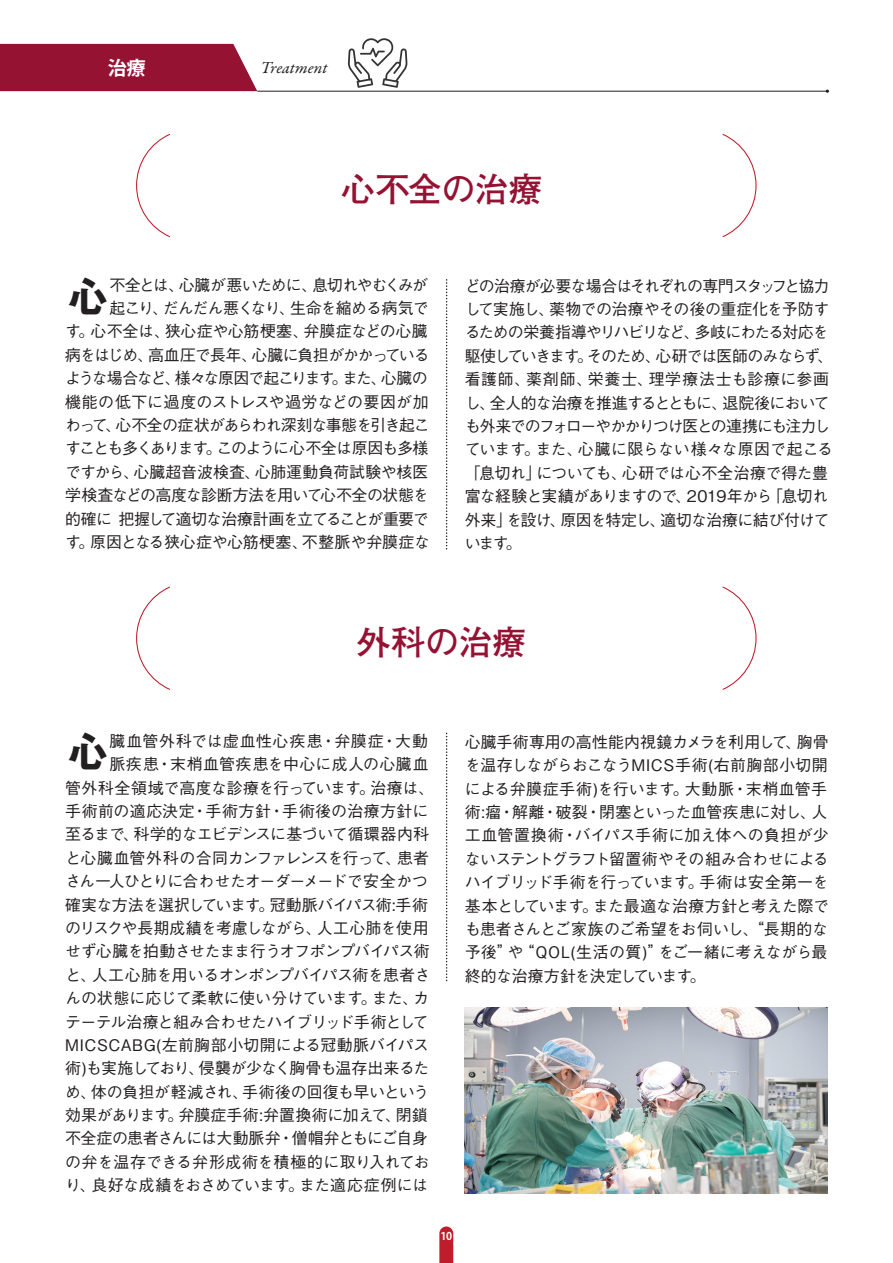
<style>
.page{position:relative;width:893px;height:1263px;background:#fff}
.page>*{position:absolute;margin:0;border:0;box-sizing:border-box;transform-origin:0 0}
.t1{font:700 40.2px "Gothic MB101 Pro";color:#231f20}
.t2{font:700 34.05px "Futo Go B101 Pro";letter-spacing:-.005em;color:#951233}
.t3{font:700 19.2px "Koz Go Pr 6 N";color:#fff}
.t4{font:italic 16.95px "Garamond Premr Pro";color:#231f20}
.t5{font:500 15.9px/23.4px "Gothic BBB Pro";letter-spacing:-.03em;color:#231f20;text-align:right}
.t6{font:500 15.9px/23.4px "Gothic BBB Pro";letter-spacing:-.05em;color:#231f20}
.t7{font:500 15.9px "Gothic BBB Pro";letter-spacing:-.01em;color:#231f20}
.t8{font:500 15.9px "Gothic BBB Pro";letter-spacing:.025em;color:#231f20}
.t9{font:500 15.9px "Gothic BBB Pro";letter-spacing:-.06em;color:#231f20}
.t10{font:500 15.9px "Gothic BBB Pro";letter-spacing:.03em;color:#231f20}
.t11{font:500 15.9px "Gothic BBB Pro";color:#231f20}
.t12{font:500 15.9px "Gothic BBB Pro";letter-spacing:.045em;color:#231f20}
.t13{font:700 10.65px "Koz Go Pr 6 N";color:#fff}
</style>
<div class="page">
<div style="left:0;top:44px;width:257px;height:47px;background:#951233"></div>
<hr style="left:257px;top:91px;width:570px;height:1px;background:#231f20">
<svg style="left:348px;top:38px;width:60px;height:50px"></svg>
<svg style="left:439px;top:1226px;width:14px;height:37px"></svg>
<svg style="left:136px;top:133px;width:34px;height:105px"></svg>
<svg style="left:722px;top:134px;width:35px;height:104px"></svg>
<svg style="left:136px;top:586px;width:34px;height:104px"></svg>
<svg style="left:722px;top:586px;width:35px;height:104px"></svg>
<svg style="left:446px;top:280px;width:1px;height:270px"></svg>
<svg style="left:446px;top:733px;width:1px;height:249px"></svg>
<img style="left:465px;top:1008px;width:362px;height:186px">
<p class="t3" style="left:108px;top:57px;width:39px">治療</p>
<p class="t4" style="left:261px;top:57px;width:68px">Treatment</p>
<h2 class="t2" style="left:341px;top:162px;width:203px">心不全の治療</h2>
<p class="t5" style="left:65px;top:271px;width:366px">不全とは、心臓が悪いために、息切れやむくみが<br>起こり、だんだん悪くなり、生命を縮める病気で<br>す。心不全は、狭心症や心筋梗塞、弁膜症などの心臓病をはじめ、高血圧で長年、心臓に負担がかかっているような場合など、様々な原因で起こります。また、心臓の機能の低下に過度のストレスや過労などの要因が加わって、心不全の症状があらわれ深刻な事態を引き起こすことも多くあります。このように心不全は原因も多様ですから、心臓超音波検査、心肺運動負荷試験や核医学検査などの高度な診断方法を用いて心不全の状態を的確に 把握して適切な治療計画を立てることが重要です。原因となる狭心症や心筋梗塞、不整脈や弁膜症な</p>
<p class="t6" style="left:465px;top:272px;width:370px">どの治療が必要な場合はそれぞれの専門スタッフと協力して実施し、薬物での治療やその後の重症化を予防するための栄養指導やリハビリなど、多岐にわたる対応を駆使していきます。そのため、心研では医師のみならず、看護師、薬剤師、栄養士、理学療法士も診療に参画し、全人的な治療を推進するとともに、退院後においても外来でのフォローやかかりつけ医との連携にも注力しています。また、心臓に限らない様々な原因で起こる「息切れ」についても、心研では心不全治療で得た豊富な経験と実績がありますので、2019年から「息切れ外来」を設け、原因を特定し、適切な治療に結び付けています。</p>
<h1 class="t1" style="left:69px;top:264px;width:40px">心</h1>
<h2 class="t2" style="left:357px;top:615px;width:171px">外科の治療</h2>
<h1 class="t1" style="left:69px;top:718px;width:40px">心</h1>
<p class="t12" style="left:109px;top:728px;width:320px">臓血管外科では虚血性心疾患・弁膜症・大動</p>
<p class="t8" style="left:109px;top:751px;width:321px">脈疾患・末梢血管疾患を中心に成人の心臓血</p>
<p class="t7" style="left:65px;top:775px;width:371px">管外科全領域で高度な診療を行っています。治療は、</p>
<p class="t10" style="left:65px;top:798px;width:365px">手術前の適応決定・手術方針・手術後の治療方針に</p>
<p class="t5" style="left:65px;top:821px;width:365px">至るまで、科学的なエビデンスに基づいて循環器内科</p>
<p class="t5" style="left:65px;top:844px;width:365px">と心臓血管外科の合同カンファレンスを行って、患者</p>
<p class="t9" style="left:65px;top:868px;width:364px">さん一人ひとりに合わせたオーダーメードで安全かつ</p>
<p class="t5" style="left:65px;top:891px;width:364px">確実な方法を選択しています。冠動脈バイパス術:手術</p>
<p class="t5" style="left:65px;top:914px;width:365px">のリスクや長期成績を考慮しながら、人工心肺を使用</p>
<p class="t6" style="left:65px;top:938px;width:366px">せず心臓を拍動させたまま行うオフポンプバイパス術</p>
<p class="t5" style="left:65px;top:961px;width:367px">と、人工心肺を用いるオンポンプバイパス術を患者さ</p>
<p class="t5" style="left:65px;top:984px;width:365px">んの状態に応じて柔軟に使い分けています。また、カ</p>
<p class="t5" style="left:65px;top:1008px;width:365px">テーテル治療と組み合わせたハイブリッド手術として</p>
<p class="t8" style="left:65px;top:1032px;width:366px">MICSCABG(左前胸部小切開による冠動脈バイパス</p>
<p class="t5" style="left:65px;top:1054px;width:365px">術)も実施しており、侵襲が少なく胸骨も温存出来るた</p>
<p class="t7" style="left:65px;top:1079px;width:365px">め、体の負担が軽減され、手術後の回復も早いという</p>
<p class="t7" style="left:65px;top:1102px;width:364px">効果があります。弁膜症手術:弁置換術に加えて、閉鎖</p>
<p class="t5" style="left:65px;top:1125px;width:364px">不全症の患者さんには大動脈弁・僧帽弁ともにご自身</p>
<p class="t11" style="left:65px;top:1149px;width:366px">の弁を温存できる弁形成術を積極的に取り入れてお</p>
<p class="t5" style="left:65px;top:1171px;width:364px">り、良好な成績をおさめています。また適応症例には</p>
<p class="t5" style="left:465px;top:728px;width:366px;text-align:left">心臓手術専用の高性能内視鏡カメラを利用して、胸骨を温存しながらおこなうMICS手術(右前胸部小切開による弁膜症手術)を行います。大動脈・末梢血管手術:瘤・解離・破裂・閉塞といった血管疾患に対し、人工血管置換術・バイパス手術に加え体への負担が少ないステントグラフト留置術やその組み合わせによるハイブリッド手術を行っています。手術は安全第一を基本としています。また最適な治療方針と考えた際でも患者さんとご家族のご希望をお伺いし、“長期的な予後”や“QOL(生活の質)”をご一緒に考えながら最終的な治療方針を決定しています。</p>
<p class="t13" style="left:440px;top:1230px;width:13px">10</p>
</div>
